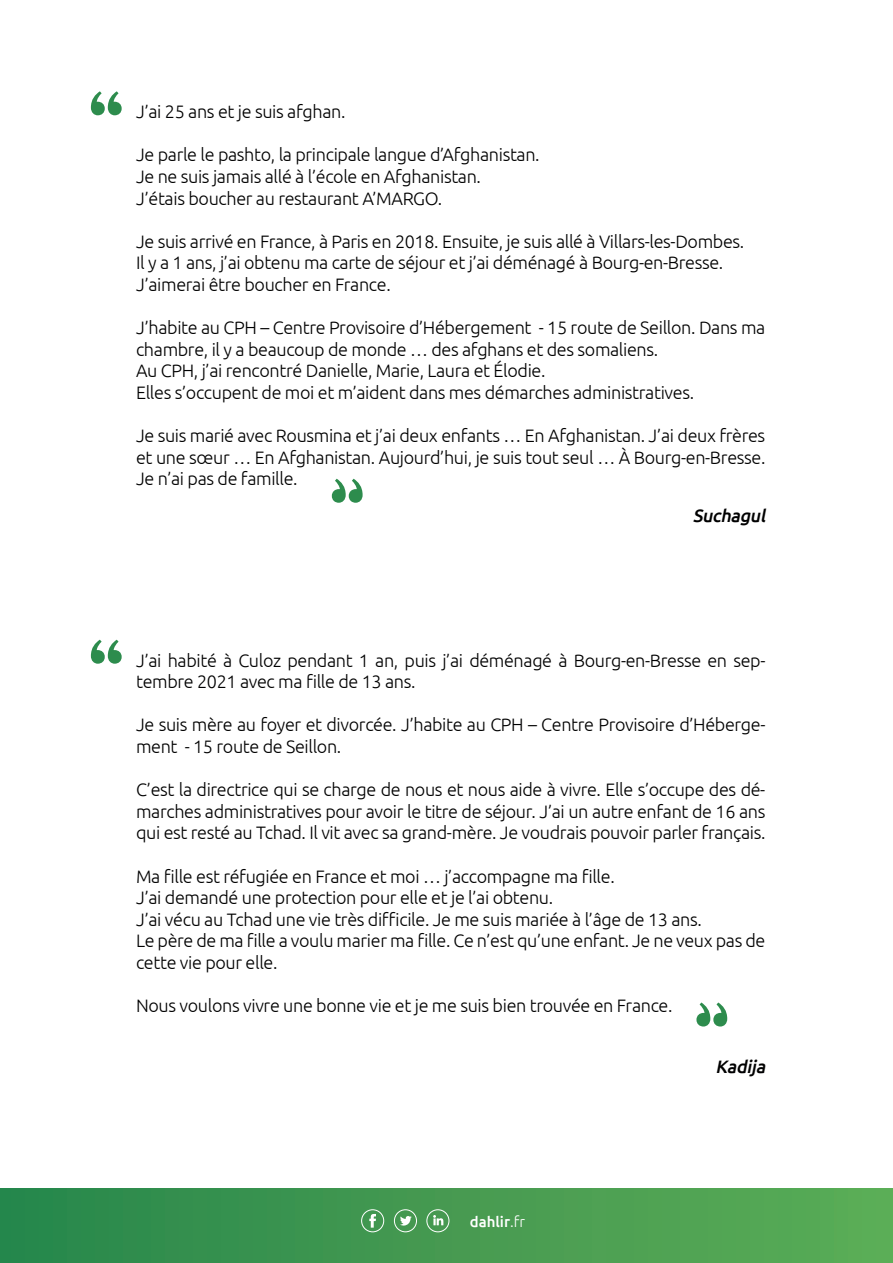
<style>
.page{position:relative;width:893px;height:1263px;background:#fff}
.page>*{position:absolute;margin:0;border:0;box-sizing:border-box;transform-origin:0 0}
.t1{font:900 76.5px "MADE Mirage";color:#2d8c4d}
.t2{font:300 18px/21.6px "Ubuntu";letter-spacing:-.02em;color:#000001}
.t3{font:italic 500 18px "Ubuntu";color:#000001}
.t4{font:500 15px "Ubuntu";color:#fff}
.s1{font-weight:300}
</style>
<div class="page">
<div style="left:0;top:1188px;width:893px;height:75px;background:linear-gradient(to right,#28874c,#5ead57)"></div>
<svg style="left:361px;top:1209px;width:23px;height:23px"></svg>
<svg style="left:394px;top:1209px;width:23px;height:23px"></svg>
<svg style="left:426px;top:1209px;width:23px;height:23px"></svg>
<h1 class="t1" style="left:88px;top:75px;width:38px">‘‘</h1>
<p class="t2" style="left:136px;top:100px;width:211px">J’ai 25 ans et je suis afghan.</p>
<p class="t2" style="left:136px;top:144px;width:405px">Je parle le pashto, la principale langue d’Afghanistan.<br>Je ne suis jamais allé à l’école en Afghanistan.<br>J’étais boucher au restaurant A’MARGO.</p>
<p class="t2" style="left:136px;top:230px;width:610px">Je suis arrivé en France, à Paris en 2018. Ensuite, je suis allé à Villars-les-Dombes.<br>Il y a 1 ans, j’ai obtenu ma carte de séjour et j’ai déménagé à Bourg-en-Bresse.<br>J’aimerai être boucher en France.</p>
<p class="t2" style="left:136px;top:316px;width:631px">J’habite au CPH – Centre Provisoire d’Hébergement - 15 route de Seillon. Dans ma chambre, il y a beaucoup de monde … des afghans et des somaliens.<br>Au CPH, j’ai rencontré Danielle, Marie, Laura et Élodie.<br>Elles s’occupent de moi et m’aident dans mes démarches administratives.</p>
<p class="t2" style="left:136px;top:424px;width:631px;text-align:justify">Je suis marié avec Rousmina et j’ai deux enfants … En Afghanistan. J’ai deux frères et une sœur … En Afghanistan. Aujourd’hui, je suis tout seul … À Bourg-en-Bresse.<br>Je n’ai pas de famille.</p>
<p class="t3" style="left:693px;top:504px;width:78px">Suchagul</p>
<h1 class="t1" style="left:88px;top:623px;width:38px">‘‘</h1>
<p class="t2" style="left:136px;top:649px;width:631px">J’ai habité à Culoz pendant 1 an, puis j’ai déménagé à Bourg-en-Bresse en sep&shy;tembre 2021 avec ma fille de 13 ans.</p>
<p class="t2" style="left:136px;top:714px;width:631px">Je suis mère au foyer et divorcée. J’habite au CPH – Centre Provisoire d’Héberge&shy;ment - 15 route de Seillon.</p>
<p class="t2" style="left:136px;top:778px;width:631px;text-align:justify">C’est la directrice qui se charge de nous et nous aide à vivre. Elle s’occupe des dé&shy;marches administratives pour avoir le titre de séjour. J’ai un autre enfant de 16 ans qui est resté au Tchad. Il vit avec sa grand-mère. Je voudrais pouvoir parler français.</p>
<p class="t2" style="left:136px;top:865px;width:631px">Ma fille est réfugiée en France et moi … j’accompagne ma fille.<br>J’ai demandé une protection pour elle et je l’ai obtenu.<br>J’ai vécu au Tchad une vie très difficile. Je me suis mariée à l’âge de 13 ans.<br>Le père de ma fille a voulu marier ma fille. Ce n’est qu’une enfant. Je ne veux pas de cette vie pour elle.</p>
<p class="t2" style="left:136px;top:994px;width:538px">Nous voulons vivre une bonne vie et je me suis bien trouvée en France.</p>
<p class="t3" style="left:716px;top:1056px;width:55px">Kadija</p>
<p class="t4" style="left:470px;top:1212px;width:57px">dahlir<span class="s1">.fr</span></p>
</div>
